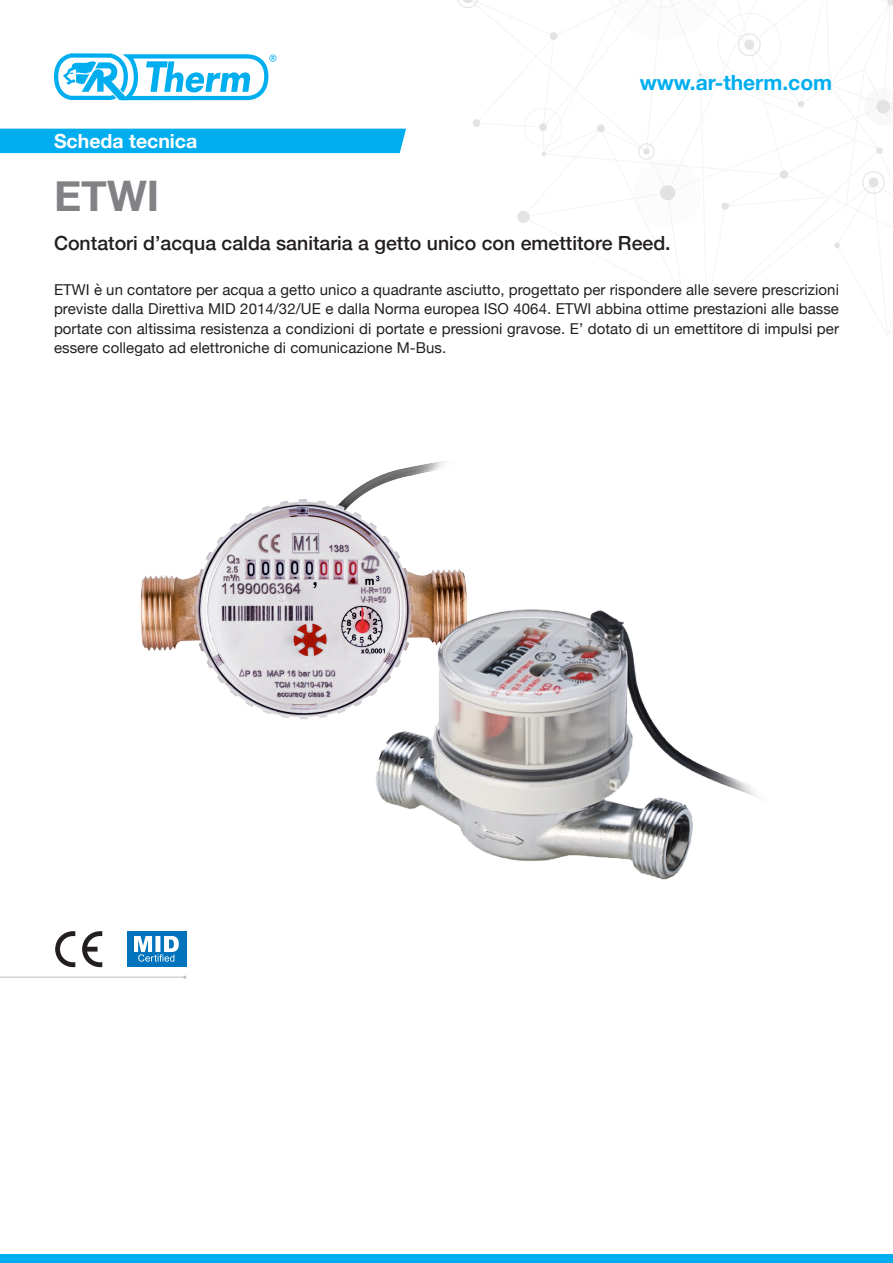
<style>
.page{position:relative;width:893px;height:1263px;background:#fff}
.page>*{position:absolute;margin:0;border:0;box-sizing:border-box;transform-origin:0 0}
.t1{font:700 42.15px "Helvetica Neue";color:#808285}
.t2{font:700 21px "Helvetica Neue";color:#00aeef}
.t3{font:500 19.5px "Helvetica Neue";color:#231f20}
.t4{font:700 19.5px "Helvetica Neue";color:#fff}
.t5{font:15px/19.5px "Helvetica Neue";letter-spacing:.005em;color:#231f20;text-align:justify}
</style>
<div class="page">
<svg style="left:457px;top:0;width:436px;height:248px"></svg>
<div style="left:0;top:1254px;width:893px;height:9px;background:#00aeef"></div>
<svg style="left:54px;top:53px;width:222px;height:48px"></svg>
<img style="left:140px;top:461px;width:305px;height:258px">
<div style="left:0;top:129px;width:406px;height:24px;background:#00aeef"></div>
<img style="left:369px;top:549px;width:389px;height:331px">
<hr style="left:0;top:977px;width:185px;height:1px;background:#bcbdc0">
<svg style="left:55px;top:931px;width:20px;height:36px"></svg>
<svg style="left:82px;top:931px;width:20px;height:36px"></svg>
<div style="left:127px;top:931px;width:59px;height:36px;background:#0073bc"></div>
<svg style="left:134px;top:936px;width:45px;height:26px"></svg>
<p class="t4" style="left:54px;top:125px;width:145px">Scheda tecnica</p>
<p class="t1" style="left:54px;top:163px;width:107px">ETWI</p>
<h2 class="t2" style="left:640px;top:66px;width:194px">www.ar-therm.com</h2>
<p class="t3" style="left:54px;top:227px;width:618px">Contatori d’acqua calda sanitaria a getto unico con emettitore Reed.</p>
<p class="t5" style="left:54px;top:281px;width:786px">ETWI è un contatore per acqua a getto unico a quadrante asciutto, progettato per rispondere alle severe prescrizioni previste dalla Direttiva MID 2014/32/UE e dalla Norma europea ISO 4064. ETWI abbina ottime prestazioni alle basse portate con altissima resistenza a condizioni di portate e pressioni gravose. E’ dotato di un emettitore di impulsi per essere collegato ad elettroniche di comunicazione M-Bus.</p>
</div>
